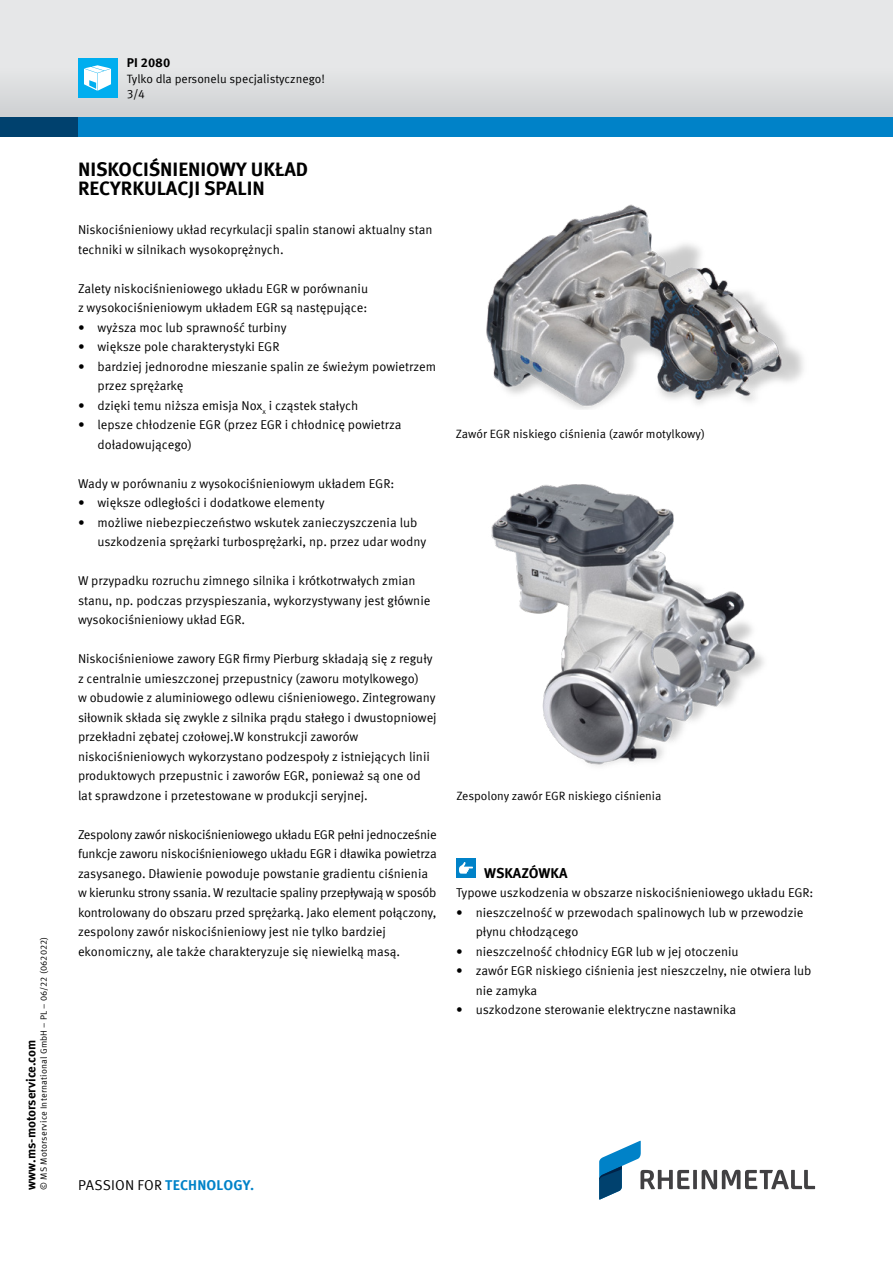
<style>
.page{position:relative;width:893px;height:1263px;background:#fff}
.page>*{position:absolute;margin:0;border:0;box-sizing:border-box;transform-origin:0 0}
.t1{font:700 19.5px/19.5px "Meta Offc Pro";color:#000}
.t2{font:700 14.25px "Meta Offc Pro";letter-spacing:.01em;color:#0082c8}
.t3{font:700 14.25px "Meta Offc Pro";letter-spacing:-.005em;color:#000}
.t4{font:12.75px/19.5px "Meta Offc Pro Norm";letter-spacing:-.005em;color:#000}
.t5{font:700 12.75px "Meta Offc Pro";color:#000}
.t6{font:12px "Meta Offc Pro Norm";color:#000}
.t7{font:9px "Meta Offc Pro Norm";letter-spacing:.02em;color:#000}
.s1{font-family:"Meta Offc Pro Norm";font-weight:400;color:#000}
</style>
<div class="page">
<div style="left:0;top:0;width:893px;height:127px;background:#e6e7e8"></div>
<div style="left:0;top:68px;width:893px;height:49px;background:#dadbdd"></div>
<div style="left:0;top:117px;width:893px;height:19px;background:#00416e"></div>
<div style="left:78px;top:117px;width:815px;height:19px;background:#0082c8"></div>
<div style="left:78px;top:58px;width:39px;height:39px;background:#00aeef"></div>
<svg style="left:84px;top:65px;width:27px;height:26px"></svg>
<svg style="left:599px;top:1141px;width:216px;height:58px"></svg>
<img style="left:491px;top:484px;width:273px;height:282px">
<img style="left:486px;top:204px;width:318px;height:206px">
<div style="left:456px;top:858px;width:20px;height:20px;background:#0082c8"></div>
<svg style="left:459px;top:862px;width:14px;height:12px"></svg>
<p class="t7" style="left:37px;top:1189px;width:254px;rotate:-90deg">© MS Motorservice International GmbH – PL – 06/22 (062022)</p>
<p class="t5" style="left:21px;top:1189px;width:151px;rotate:-90deg">www.ms-motorservice.com</p>
<p class="t5" style="left:127px;top:53px;width:45px">PI 2080</p>
<p class="t6" style="left:127px;top:84px;width:20px">3/4</p>
<p class="t6" style="left:127px;top:69px;width:200px">Tylko dla personelu specjalistycznego!</p>
<h1 class="t1" style="left:78px;top:158px;width:232px">NISKOCIŚNIENIOWY UKŁAD<br>RECYRKULACJI SPALIN</h1>
<p class="t4" style="left:78px;top:219px;width:356px">Niskociśnieniowy układ recyrkulacji spalin stanowi aktualny stan techniki w silnikach wysokoprężnych.</p>
<p class="t4" style="left:78px;top:278px;width:292px">Zalety niskociśnieniowego układu EGR w porównaniu z wysokociśnieniowym układem EGR są następujące:</p>
<p class="t4" style="left:78px;top:317px;width:210px">• wyższa moc lub sprawność turbiny</p>
<p class="t4" style="left:78px;top:336px;width:203px">• większe pole charakterystyki EGR</p>
<p class="t4" style="left:97px;top:355px;width:340px;text-indent:-19px">• bardziej jednorodne mieszanie spalin ze świeżym powietrzem przez sprężarkę</p>
<p class="t4" style="left:78px;top:394px;width:282px">• dzięki temu niższa emisja Nox<sub>x</sub> i cząstek stałych</p>
<p class="t4" style="left:97px;top:414px;width:305px;text-indent:-19px">• lepsze chłodzenie EGR (przez EGR i chłodnicę powietrza doładowującego)</p>
<p class="t4" style="left:78px;top:473px;width:318px">Wady w porównaniu z wysokociśnieniowym układem EGR:</p>
<p class="t4" style="left:78px;top:492px;width:248px">• większe odległości i dodatkowe elementy</p>
<p class="t4" style="left:97px;top:511px;width:330px;text-indent:-19px">• możliwe niebezpieczeństwo wskutek zanieczyszczenia lub uszkodzenia sprężarki turbosprężarki, np. przez udar wodny</p>
<p class="t4" style="left:78px;top:570px;width:354px">W przypadku rozruchu zimnego silnika i krótkotrwałych zmian stanu, np. podczas przyspieszania, wykorzystywany jest głównie wysokociśnieniowy układ EGR.</p>
<p class="t4" style="left:78px;top:648px;width:360px">Niskociśnieniowe zawory EGR firmy Pierburg składają się z reguły z centralnie umieszczonej przepustnicy (zaworu motylkowego)<br>w obudowie z aluminiowego odlewu ciśnieniowego. Zintegrowany siłownik składa się zwykle z silnika prądu stałego i dwustopniowej przekładni zębatej czołowej.W konstrukcji zaworów niskociśnieniowych wykorzystano podzespoły z istniejących linii produktowych przepustnic i zaworów EGR, ponieważ są one od lat sprawdzone i przetestowane w produkcji seryjnej.</p>
<p class="t4" style="left:78px;top:823px;width:360px">Zespolony zawór niskociśnieniowego układu EGR pełni jednocześnie funkcje zaworu niskociśnieniowego układu EGR i dławika powietrza zasysanego. Dławienie powoduje powstanie gradientu ciśnienia w kierunku strony ssania. W rezultacie spaliny przepływają w sposób kontrolowany do obszaru przed sprężarką. Jako element połączony, zespolony zawór niskociśnieniowy jest nie tylko bardziej ekonomiczny, ale także charakteryzuje się niewielką masą.</p>
<p class="t6" style="left:456px;top:425px;width:250px">Zawór EGR niskiego ciśnienia (zawór motylkowy)</p>
<p class="t6" style="left:456px;top:786px;width:207px">Zespolony zawór EGR niskiego ciśnienia</p>
<p class="t3" style="left:484px;top:861px;width:85px">WSKAZÓWKA</p>
<p class="t4" style="left:456px;top:882px;width:359px">Typowe uszkodzenia w obszarze niskociśnieniowego układu EGR:</p>
<p class="t4" style="left:476px;top:902px;width:329px;text-indent:-19px">• nieszczelność w przewodach spalinowych lub w przewodzie płynu chłodzącego</p>
<p class="t4" style="left:456px;top:941px;width:284px">• nieszczelność chłodnicy EGR lub w jej otoczeniu</p>
<p class="t4" style="left:476px;top:960px;width:337px;text-indent:-19px">• zawór EGR niskiego ciśnienia jest nieszczelny, nie otwiera lub nie zamyka</p>
<p class="t4" style="left:456px;top:999px;width:282px">• uszkodzone sterowanie elektryczne nastawnika</p>
<p class="t2" style="left:78px;top:1173px;width:178px"><span class="s1">PASSION FOR</span> TECHNOLOGY.</p>
</div>
